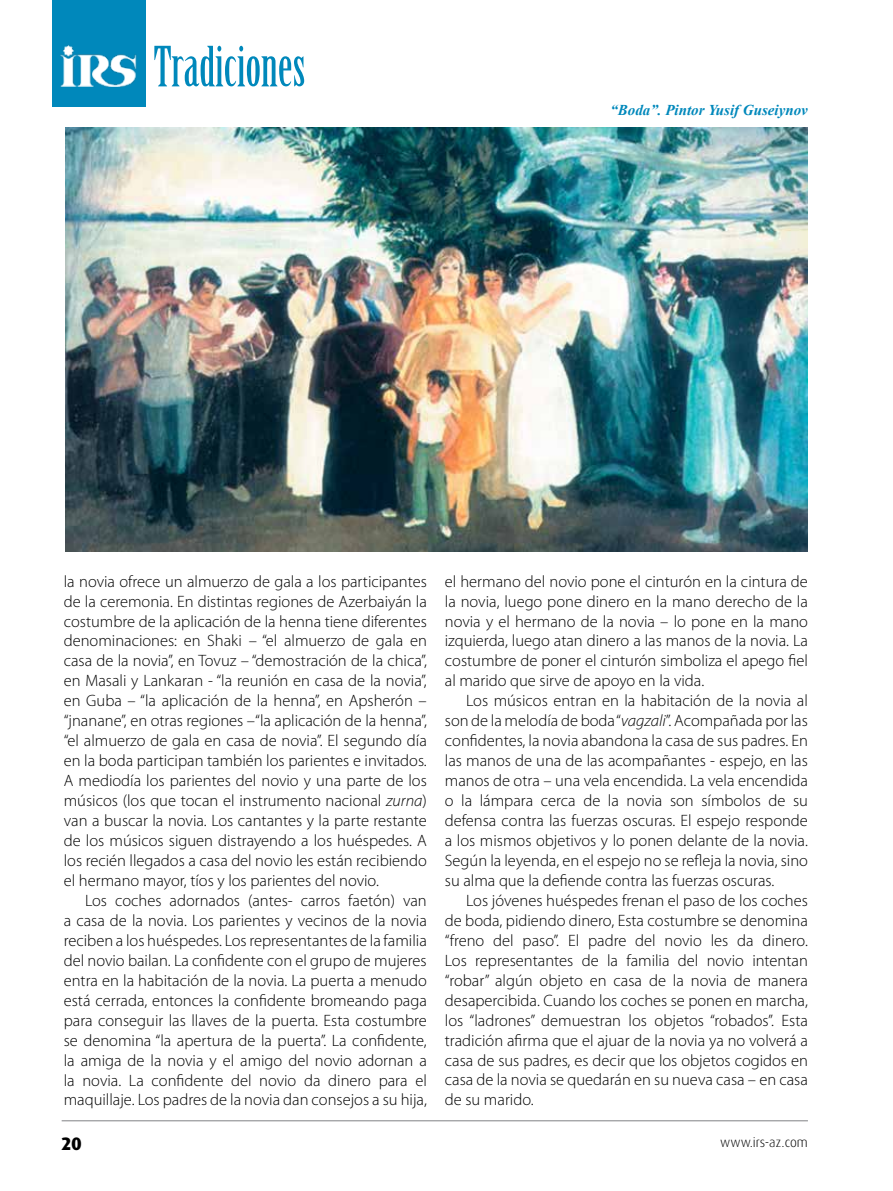
<style>
.page{position:relative;width:893px;height:1191px;background:#fff}
.page>*{position:absolute;margin:0;border:0;box-sizing:border-box;transform-origin:0 0}
.t1{font:54.15px "Birch Std";color:#08b}
.t2{font:800 18px "Dax Pro";color:#000}
.t3{font:300 16.5px/20px "Myriad Pro";color:#000;text-align:justify}
.t4{font:italic 700 15px "Times New Roman";color:#08b}
.t5{font:300 13.5px "Dax Pro";color:#000}
.s1{font-style:italic}
</style>
<div class="page">
<hr style="left:62px;top:1120px;width:746px;height:1px;background:#808285">
<img style="left:65px;top:128px;width:742px;height:423px">
<div style="left:52px;top:0;width:94px;height:106px;background:#08b"></div>
<img style="left:60px;top:45px;width:77px;height:41px">
<h1 class="t1" style="left:154px;top:36px;width:153px">Tradiciones</h1>
<p class="t4" style="left:610px;top:99px;width:199px">“Boda”. Pintor Yusif Guseiynov</p>
<p class="t3" style="left:64px;top:571px;width:365px">la novia ofrece un almuerzo de gala a los participantes de la ceremonia. En distintas regiones de Azerbaiyán la costumbre de la aplicación de la henna tiene diferentes denominaciones: en Shaki – “el almuerzo de gala en casa de la novia”, en Tovuz – “demostración de la chica”, en Masali y Lankaran - “la reunión en casa de la novia”, en Guba – “la aplicación de la henna”, en Apsherón – “jnanane”, en otras regiones –“la aplicación de la henna”, “el almuerzo de gala en casa de novia”. El segundo día en la boda participan también los parientes e invitados.<br>A mediodía los parientes del novio y una parte de los músicos (los que tocan el instrumento nacional <span class="s1">zurna</span>) van a buscar la novia. Los cantantes y la parte restante de los músicos siguen distrayendo a los huéspedes. A los recién llegados a casa del novio les están recibiendo el hermano mayor, tíos y los parientes del novio.</p>
<p class="t3" style="left:64px;top:890px;width:365px;text-indent:21px">Los coches adornados (antes- carros faetón) van a casa de la novia. Los parientes y vecinos de la novia reciben a los huéspedes. Los representantes de la familia del novio bailan. La confidente con el grupo de mujeres entra en la habitación de la novia. La puerta a menudo está cerrada, entonces la confidente bromeando paga para conseguir las llaves de la puerta. Esta costumbre se denomina “la apertura de la puerta”. La confidente, la amiga de la novia y el amigo del novio adornan a la novia. La confidente del novio da dinero para el maquillaje. Los padres de la novia dan consejos a su hija,</p>
<p class="t3" style="left:445px;top:571px;width:365px">el hermano del novio pone el cinturón en la cintura de la novia, luego pone dinero en la mano derecho de la novia y el hermano de la novia – lo pone en la mano izquierda, luego atan dinero a las manos de la novia. La costumbre de poner el cinturón simboliza el apego fiel al marido que sirve de apoyo en la vida.</p>
<p class="t3" style="left:445px;top:691px;width:365px;text-indent:21px">Los músicos entran en la habitación de la novia al son de la melodía de boda “<span class="s1">vagzali</span>”. Acompañada por las confidentes, la novia abandona la casa de sus padres. En las manos de una de las acompañantes - espejo, en las manos de otra – una vela encendida. La vela encendida o la lámpara cerca de la novia son símbolos de su defensa contra las fuerzas oscuras. El espejo responde a los mismos objetivos y lo ponen delante de la novia.<br>Según la leyenda, en el espejo no se refleja la novia, sino su alma que la defiende contra las fuerzas oscuras.</p>
<p class="t3" style="left:445px;top:890px;width:365px;text-indent:21px">Los jóvenes huéspedes frenan el paso de los coches de boda, pidiendo dinero, Esta costumbre se denomina “freno del paso”. El padre del novio les da dinero.<br>Los representantes de la familia del novio intentan “robar” algún objeto en casa de la novia de manera desapercibida. Cuando los coches se ponen en marcha, los “ladrones” demuestran los objetos “robados”. Esta tradición afirma que el ajuar de la novia ya no volverá a casa de sus padres, es decir que los objetos cogidos en casa de la novia se quedarán en su nueva casa – en casa de su marido.</p>
<p class="t2" style="left:62px;top:1131px;width:22px">20</p>
<p class="t5" style="left:720px;top:1133px;width:89px">www.irs-az.com</p>
</div>
